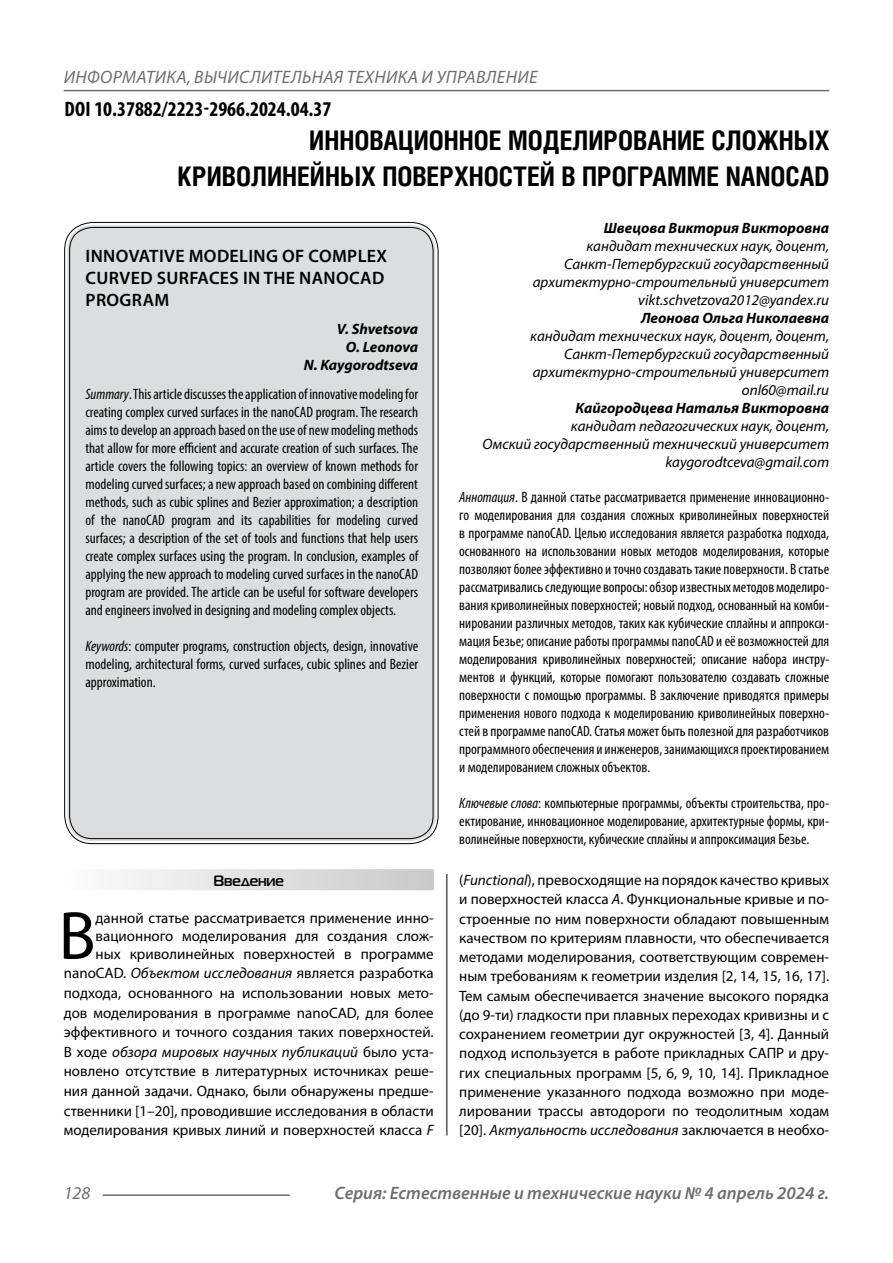
<style>
.page{position:relative;width:893px;height:1263px;background:#fff}
.page>*{position:absolute;margin:0;border:0;box-sizing:border-box;transform-origin:0 0}
.t1{font:68.4px "Myriad Pro";color:#000}
.t2{font:700 27px/36px "Helios Cond C";color:#000;text-align:right}
.t3{font:700 condensed 21px "Myriad Pro";color:#000}
.t4{font:600 18px/21.6px "Myriad Pro";letter-spacing:.02em;color:#000}
.t5{font:italic 600 18px "Myriad Pro";color:#6d6e71}
.t6{font:italic 18px "Myriad Pro";letter-spacing:.02em;color:#6d6e71}
.t7{font:condensed 15px/18px "Myriad Pro";color:#000;text-align:justify}
.t8{font:15px/19.2px "Myriad Pro";color:#000;text-align:justify}
.t9{font:italic 15px/18px "Myriad Pro";color:#000;text-align:right}
.t10{font:italic 700 15px/18px "Myriad Pro";color:#000;text-align:right}
.t11{font:700 15px "Magistral C";color:#000}
.s1{font-style:italic}
</style>
<div class="page">
<hr style="left:446px;top:128px;width:1px;height:1007px;background:#000">
<hr style="left:103px;top:1194px;width:187px;height:2px;background:#6d6e71">
<hr style="left:64px;top:90px;width:765px;height:1px;background:#6d6e71">
<div style="left:442px;top:128px;width:11px;height:746px;background:#fff"></div>
<div style="left:67px;top:225px;width:369px;height:616px;background:#dcddde;border-radius:26px"></div>
<div style="left:64px;top:869px;width:370px;height:21px;background:linear-gradient(to right,#fdfdfd,#c7c9cb)"></div>
<p class="t6" style="left:64px;top:66px;width:475px">Информатика, вычислительная техника и управление</p>
<h3 class="t3" style="left:64px;top:96px;width:269px">DOI 10.37882/2223-2966.2024.04.37</h3>
<h2 class="t2" style="left:178px;top:121px;width:653px">ИННОВАЦИОННОЕ МОДЕЛИРОВАНИЕ СЛОЖНЫХ<br>КРИВОЛИНЕЙНЫХ ПОВЕРХНОСТЕЙ В ПРОГРАММЕ NANOCAD</h2>
<p class="t10" style="left:604px;top:219px;width:227px">Швецова Виктория Викторовна</p>
<p class="t9" style="left:533px;top:237px;width:298px">кандидат технических наук, доцент, Санкт-Петербургский государственный архитектурно-строительный университет vikt.schvetzova2012@yandex.ru</p>
<p class="t10" style="left:641px;top:309px;width:190px">Леонова Ольга Николаевна</p>
<p class="t9" style="left:530px;top:327px;width:300px">кандидат технических наук, доцент, доцент, Санкт-Петербургский государственный архитектурно-строительный университет onl60@mail.ru</p>
<p class="t10" style="left:575px;top:399px;width:255px">Кайгородцева Наталья Викторовна</p>
<p class="t9" style="left:482px;top:417px;width:348px">кандидат педагогических наук, доцент,<br>Омский государственный технический университет kaygorodtceva@gmail.com</p>
<p class="t7" style="left:459px;top:488px;width:371px"><span class="s1">Аннотация</span>. В данной статье рассматривается применение инновационно&shy;го моделирования для создания сложных криволинейных поверхностей в программе nanoCAD. Целью исследования является разработка подхода, основанного на использовании новых методов моделирования, которые позволяют более эффективно и точно создавать такие поверхности. В статье рассматривались следующие вопросы: обзор известных методов моделиро&shy;вания криволинейных поверхностей; новый подход, основанный на комби&shy;нировании различных методов, таких как кубические сплайны и аппрокси&shy;мация Безье; описание работы программы nanoCAD и её возможностей для моделирования криволинейных поверхностей; описание набора инстру&shy;ментов и функций, которые помогают пользователю создавать сложные поверхности с помощью программы. В заключение приводятся примеры применения нового подхода к моделированию криволинейных поверхно&shy;стей в программе nanoCAD. Статья может быть полезной для разработчиков программного обеспечения и инженеров, занимающихся проектированием и моделированием сложных объектов.</p>
<p class="t7" style="left:459px;top:794px;width:371px"><span class="s1">Ключевые слова</span>: компьютерные программы, объекты строительства, про&shy;ектирование, инновационное моделирование, архитектурные формы, кри&shy;волинейные поверхности, кубические сплайны и аппроксимация Безье.</p>
<p class="t4" style="left:86px;top:245px;width:303px">INNOVATIVE MODELING OF COMPLEX<br>CURVED SURFACES IN THE NANOCAD<br>PROGRAM</p>
<p class="t10" style="left:304px;top:320px;width:116px">V. Shvetsova<br>O. Leonova<br>N. Kaygorodtseva</p>
<p class="t7" style="left:85px;top:385px;width:334px"><span class="s1">Summary</span>. This article discusses the application of innovative modeling for creating complex curved surfaces in the nanoCAD program. The research aims to develop an approach based on the use of new modeling methods that allow for more efficient and accurate creation of such surfaces. The article covers the following topics: an overview of known methods for modeling curved surfaces; a new approach based on combining different methods, such as cubic splines and Bezier approximation; a description of the nanoCAD program and its capabilities for modeling curved surfaces; a description of the set of tools and functions that help users create complex surfaces using the program. In conclusion, examples of applying the new approach to modeling curved surfaces in the nanoCAD program are provided. The article can be useful for software developers and engineers involved in designing and modeling complex objects.</p>
<p class="t7" style="left:85px;top:637px;width:334px"><span class="s1">Keywords</span>: computer programs, construction objects, design, innovative modeling, architectural forms, curved surfaces, cubic splines and Bezier approximation.</p>
<p class="t11" style="left:213px;top:872px;width:72px">Введение</p>
<h1 class="t1" style="left:59px;top:893px;width:39px">В</h1>
<p class="t8" style="left:96px;top:908px;width:340px;line-height:18px">данной статье рассматривается применение инно&shy;вационного моделирования для создания слож&shy;ных криволинейных поверхностей в программе</p>
<p class="t8" style="left:64px;top:963px;width:371px;line-height:19.6px">nanoCAD. <span class="s1">Объектом исследования</span> является разработка подхода, основанного на использовании новых мето&shy;дов моделирования в программе nanoCAD, для более эффективного и точного создания таких поверхностей.<br>В ходе <span class="s1">обзора мировых научных публикаций</span> было уста&shy;новлено отсутствие в литературных источниках реше&shy;ния данной задачи. Однако, были обнаружены предше&shy;ственники [1–20], проводившие исследования в области моделирования кривых линий и поверхностей класса <span class="s1">F</span></p>
<p class="t8" style="left:459px;top:870px;width:371px">(<span class="s1">Functional</span>), превосходящие на порядок качество кривых и поверхностей класса <span class="s1">А</span>. Функциональные кривые и по&shy;строенные по ним поверхности обладают повышенным качеством по критериям плавности, что обеспечивается методами моделирования, соответствующим современ&shy;ным требованиям к геометрии изделия [2, 14, 15, 16, 17].<br>Тем самым обеспечивается значение высокого порядка (до 9-ти) гладкости при плавных переходах кривизны и с сохранением геометрии дуг окружностей [3, 4]. Данный подход используется в работе прикладных САПР и дру&shy;гих специальных программ [5, 6, 9, 10, 14]. Прикладное применение указанного подхода возможно при моде&shy;лировании трассы автодороги по теодолитным ходам [20]. <span class="s1">Актуальность исследования</span> заключается в необхо-</p>
<p class="t6" style="left:64px;top:1182px;width:28px">128</p>
<p class="t5" style="left:335px;top:1182px;width:496px">Серия: Естественные и технические науки № 4 апрель 2024 г.</p>
</div>
